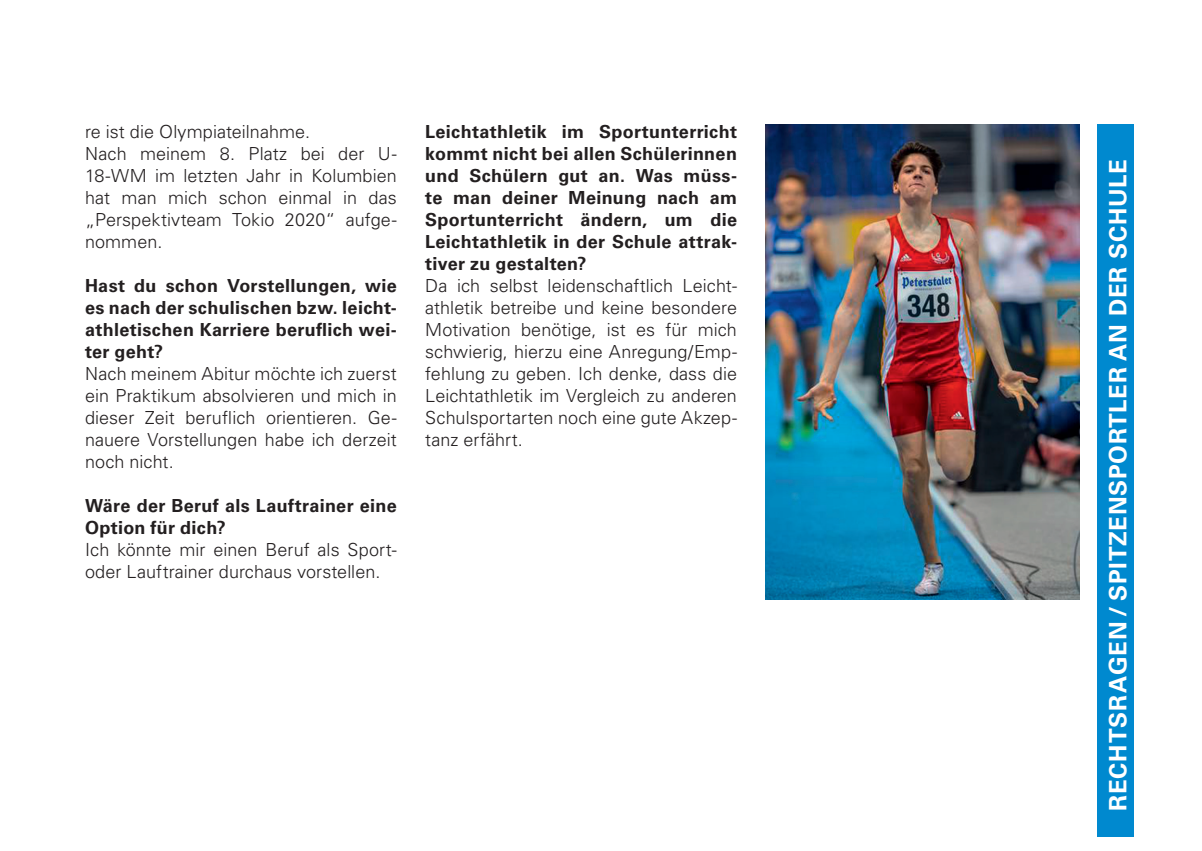
<style>
.page{position:relative;width:1202px;height:851px;background:#fff}
.page>*{position:absolute;margin:0;border:0;box-sizing:border-box;transform-origin:0 0}
.t1{font:700 24px "Univers LT Std";letter-spacing:.03em;color:#fff}
.t2{font:300 18px/22px "Univers LT Std";letter-spacing:.005em;color:#231f20}
.t3{font:700 18px/22px "Univers LT Std";letter-spacing:.02em;color:#231f20;text-align:justify}
</style>
<div class="page">
<div style="left:1097px;top:125px;width:36px;height:711px;background:#0089cf"></div>
<img style="left:765px;top:125px;width:314px;height:474px">
<p class="t2" style="left:85px;top:120px;width:313px">re ist die Olympiateilnahme.<br>Nach meinem 8. Platz bei der U-<br>18-WM im letzten Jahr in Kolumbien hat man mich schon einmal in das „Perspektivteam Tokio 2020“ aufge&shy;nommen.</p>
<p class="t3" style="left:85px;top:275px;width:313px">Hast du schon Vorstellungen, wie es nach der schulischen bzw. leicht&shy;athletischen Karriere beruflich wei&shy;ter geht?</p>
<p class="t2" style="left:85px;top:362px;width:313px;text-align:justify">Nach meinem Abitur möchte ich zuerst ein Praktikum absolvieren und mich in dieser Zeit beruflich orientieren. Ge&shy;nauere Vorstellungen habe ich derzeit noch nicht.</p>
<p class="t3" style="left:85px;top:494px;width:313px">Wäre der Beruf als Lauftrainer eine<br>Option für dich?</p>
<p class="t2" style="left:85px;top:538px;width:313px">Ich könnte mir einen Beruf als Sport&shy;oder Lauftrainer durchaus vorstellen.</p>
<p class="t3" style="left:425px;top:121px;width:313px">Leichtathletik im Sportunterricht kommt nicht bei allen Schülerinnen und Schülern gut an. Was müss&shy;te man deiner Meinung nach am Sportunterricht ändern, um die Leichtathletik in der Schule attrak&shy;tiver zu gestalten?</p>
<p class="t2" style="left:425px;top:274px;width:313px;text-align:justify">Da ich selbst leidenschaftlich Leicht&shy;athletik betreibe und keine besondere Motivation benötige, ist es für mich schwierig, hierzu eine Anregung/Emp&shy;fehlung zu geben. Ich denke, dass die Leichtathletik im Vergleich zu anderen Schulsportarten noch eine gute Akzep&shy;tanz erfährt.</p>
<h1 class="t1" style="left:1104px;top:811px;width:654px;rotate:-90deg">REchtsragen / SPITZENSPORTLER AN DER SCHULE</h1>
</div>
